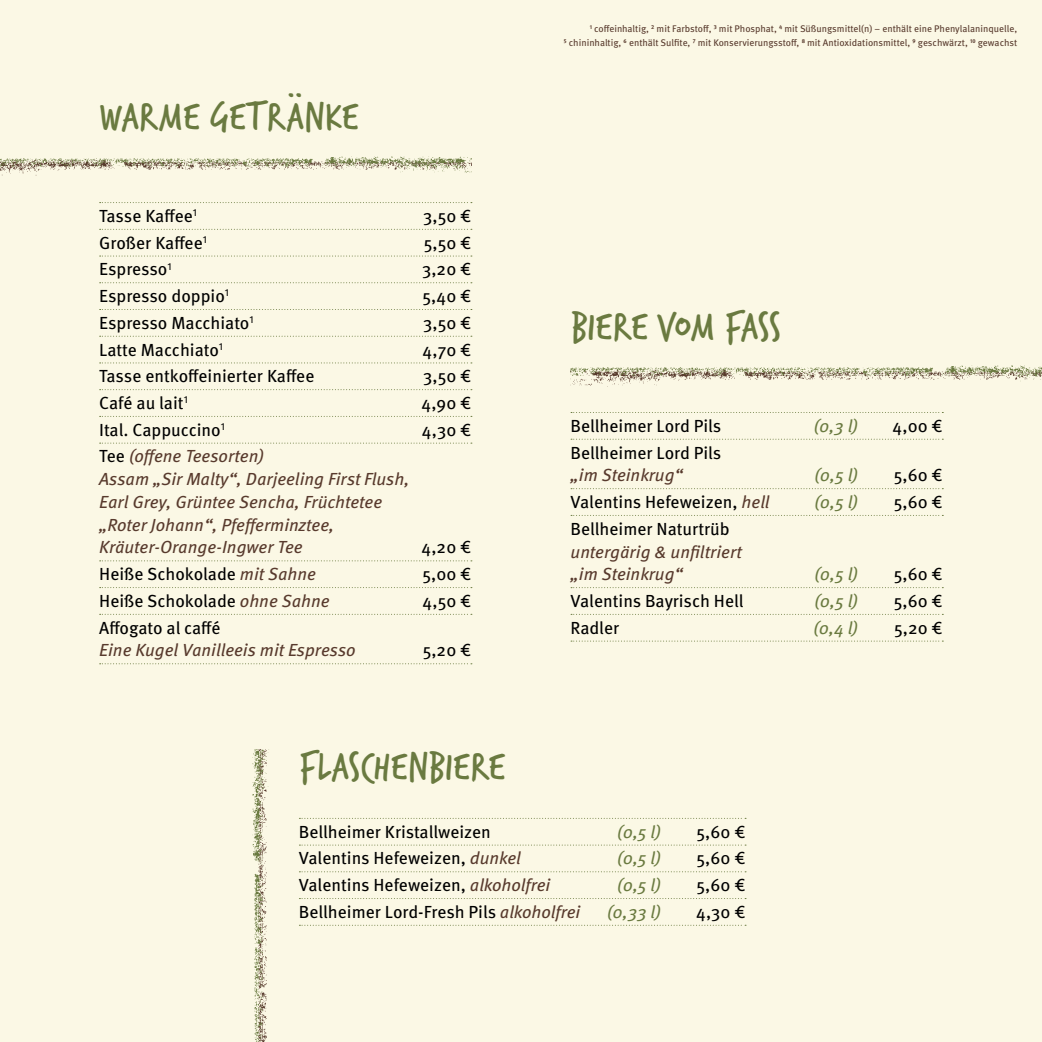
<style>
.page{position:relative;width:1042px;height:1042px;background:#fbf8e5}
.page>*{position:absolute;margin:0;border:0;box-sizing:border-box;transform-origin:0 0}
.t1{font:42px "Verveine";color:#6a7a40}
.t2{font:42px "Verveine";letter-spacing:-.02em;color:#6a7a40}
.t3{font:17.5px "Meta Pro";color:#000}
.t4{font:italic 17.5px/22.8px "Meta Pro";color:#583a2d}
.t5{font:italic 17.5px "Meta Pro";color:#6a7a40}
.t6{font:9.62px/14px "Meta Pro";color:#583a2d;text-align:right}
.s1{font-style:normal;color:#000}
.s2{font-style:italic;color:#583a2d}
</style>
<div class="page">
<svg style="left:100px;top:202px;width:372px;height:1px"></svg>
<svg style="left:100px;top:229px;width:372px;height:1px"></svg>
<svg style="left:100px;top:256px;width:372px;height:1px"></svg>
<svg style="left:100px;top:282px;width:372px;height:1px"></svg>
<svg style="left:100px;top:309px;width:372px;height:1px"></svg>
<svg style="left:100px;top:336px;width:372px;height:1px"></svg>
<svg style="left:100px;top:362px;width:372px;height:1px"></svg>
<svg style="left:100px;top:389px;width:372px;height:1px"></svg>
<svg style="left:100px;top:416px;width:372px;height:1px"></svg>
<svg style="left:100px;top:443px;width:372px;height:1px"></svg>
<svg style="left:100px;top:560px;width:372px;height:1px"></svg>
<svg style="left:100px;top:587px;width:372px;height:1px"></svg>
<svg style="left:100px;top:614px;width:372px;height:1px"></svg>
<svg style="left:100px;top:663px;width:372px;height:1px"></svg>
<svg style="left:571px;top:412px;width:372px;height:1px"></svg>
<svg style="left:571px;top:439px;width:372px;height:1px"></svg>
<svg style="left:571px;top:488px;width:372px;height:1px"></svg>
<svg style="left:571px;top:515px;width:372px;height:1px"></svg>
<svg style="left:571px;top:587px;width:372px;height:1px"></svg>
<svg style="left:571px;top:614px;width:372px;height:1px"></svg>
<svg style="left:571px;top:641px;width:372px;height:1px"></svg>
<svg style="left:299px;top:818px;width:447px;height:1px"></svg>
<svg style="left:299px;top:844px;width:447px;height:1px"></svg>
<svg style="left:299px;top:871px;width:447px;height:1px"></svg>
<svg style="left:299px;top:898px;width:447px;height:1px"></svg>
<svg style="left:299px;top:925px;width:447px;height:1px"></svg>
<img style="left:0;top:156px;width:471px;height:20px">
<img style="left:570px;top:365px;width:472px;height:22px">
<img style="left:252px;top:750px;width:17px;height:292px">
<h1 class="t1" style="left:99px;top:87px;width:261px">WARME GETRÄNKE</h1>
<p class="t3" style="left:99px;top:202px;width:99px">Tasse Kaffee<sup>1</sup></p>
<p class="t3" style="left:423px;top:202px;width:50px">3,50 €</p>
<p class="t3" style="left:99px;top:229px;width:109px">Großer Kaffee<sup>1</sup></p>
<p class="t3" style="left:424px;top:229px;width:49px">5,50 €</p>
<p class="t3" style="left:99px;top:256px;width:74px">Espresso<sup>1</sup></p>
<p class="t3" style="left:422px;top:256px;width:51px">3,20 €</p>
<p class="t3" style="left:99px;top:283px;width:131px">Espresso doppio<sup>1</sup></p>
<p class="t3" style="left:422px;top:283px;width:50px">5,40 €</p>
<p class="t3" style="left:99px;top:309px;width:156px">Espresso Macchiato<sup>1</sup></p>
<p class="t3" style="left:423px;top:309px;width:50px">3,50 €</p>
<p class="t3" style="left:99px;top:336px;width:125px">Latte Macchiato<sup>1</sup></p>
<p class="t3" style="left:422px;top:336px;width:50px">4,70 €</p>
<p class="t3" style="left:99px;top:363px;width:217px">Tasse entkoffeinierter Kaffee</p>
<p class="t3" style="left:423px;top:363px;width:50px">3,50 €</p>
<p class="t3" style="left:99px;top:389px;width:90px">Café au lait<sup>1</sup></p>
<p class="t3" style="left:421px;top:389px;width:51px">4,90 €</p>
<p class="t3" style="left:99px;top:416px;width:127px">Ital. Cappuccino<sup>1</sup></p>
<p class="t3" style="left:422px;top:416px;width:51px">4,30 €</p>
<p class="t4" style="left:99px;top:444px;width:312px"><span class="s1">Tee</span> (offene Teesorten)<br>Assam „Sir Malty“, Darjeeling First Flush, Earl Grey, Grüntee Sencha, Früchtetee „Roter Johann“, Pfefferminztee, Kräuter-Orange-Ingwer Tee</p>
<p class="t3" style="left:421px;top:534px;width:51px">4,20 €</p>
<p class="t3" style="left:99px;top:561px;width:218px">Heiße Schokolade <span class="s2">mit Sahne</span></p>
<p class="t3" style="left:422px;top:561px;width:50px">5,00 €</p>
<p class="t3" style="left:99px;top:587px;width:232px">Heiße Schokolade <span class="s2">ohne Sahne</span></p>
<p class="t3" style="left:422px;top:587px;width:50px">4,50 €</p>
<p class="t3" style="left:99px;top:614px;width:123px">Affogato al caffé</p>
<p class="t4" style="left:99px;top:638px;width:258px">Eine Kugel Vanilleeis mit Espresso</p>
<p class="t3" style="left:423px;top:637px;width:50px">5,20 €</p>
<p class="t6" style="left:564px;top:21px;width:455px"><sup>1</sup> coffeinhaltig, <sup>2</sup> mit Farbstoff, <sup>3</sup> mit Phosphat, <sup>4</sup> mit Süßungsmittel(n) – enthält eine Phenylalaninquelle,<br><sup>5</sup> chininhaltig, <sup>6</sup> enthält Sulfite, <sup>7</sup> mit Konservierungsstoff, <sup>8</sup> mit Antioxidationsmittel, <sup>9</sup> geschwärzt, <sup>10</sup> gewachst</p>
<h1 class="t2" style="left:570px;top:297px;width:212px">BIERE VOM FASS</h1>
<p class="t3" style="left:570px;top:412px;width:152px">Bellheimer Lord Pils</p>
<p class="t5" style="left:813px;top:412px;width:46px">(0,3 l)</p>
<p class="t3" style="left:892px;top:412px;width:52px">4,00 €</p>
<p class="t3" style="left:570px;top:439px;width:152px">Bellheimer Lord Pils</p>
<p class="t4" style="left:570px;top:463px;width:114px">„im Steinkrug“</p>
<p class="t5" style="left:814px;top:462px;width:46px">(0,5 l)</p>
<p class="t3" style="left:894px;top:462px;width:51px">5,60 €</p>
<p class="t3" style="left:570px;top:488px;width:201px">Valentins Hefeweizen, <span class="s2">hell</span></p>
<p class="t5" style="left:814px;top:488px;width:46px">(0,5 l)</p>
<p class="t3" style="left:894px;top:488px;width:50px">5,60 €</p>
<p class="t3" style="left:570px;top:515px;width:160px">Bellheimer Naturtrüb</p>
<p class="t4" style="left:570px;top:539px;width:173px">untergärig &amp; unfiltriert „im Steinkrug“</p>
<p class="t5" style="left:814px;top:561px;width:46px">(0,5 l)</p>
<p class="t3" style="left:894px;top:561px;width:50px">5,60 €</p>
<p class="t3" style="left:570px;top:587px;width:174px">Valentins Bayrisch Hell</p>
<p class="t5" style="left:814px;top:587px;width:46px">(0,5 l)</p>
<p class="t3" style="left:894px;top:587px;width:50px">5,60 €</p>
<p class="t3" style="left:570px;top:614px;width:50px">Radler</p>
<p class="t5" style="left:813px;top:614px;width:47px">(0,4 l)</p>
<p class="t3" style="left:894px;top:614px;width:50px">5,20 €</p>
<h1 class="t1" style="left:299px;top:737px;width:208px">FLASCHENBIERE</h1>
<p class="t3" style="left:299px;top:818px;width:193px">Bellheimer Kristallweizen</p>
<p class="t5" style="left:617px;top:818px;width:46px">(0,5 l)</p>
<p class="t3" style="left:696px;top:818px;width:50px">5,60 €</p>
<p class="t3" style="left:299px;top:845px;width:224px">Valentins Hefeweizen, <span class="s2">dunkel</span></p>
<p class="t5" style="left:617px;top:845px;width:46px">(0,5 l)</p>
<p class="t3" style="left:696px;top:845px;width:50px">5,60 €</p>
<p class="t3" style="left:299px;top:871px;width:253px">Valentins Hefeweizen, <span class="s2">alkoholfrei</span></p>
<p class="t5" style="left:617px;top:872px;width:46px">(0,5 l)</p>
<p class="t3" style="left:696px;top:871px;width:50px">5,60 €</p>
<p class="t3" style="left:299px;top:898px;width:283px">Bellheimer Lord-Fresh Pils <span class="s2">alkoholfrei</span></p>
<p class="t5" style="left:607px;top:898px;width:56px">(0,33 l)</p>
<p class="t3" style="left:696px;top:898px;width:51px">4,30 €</p>
</div>
